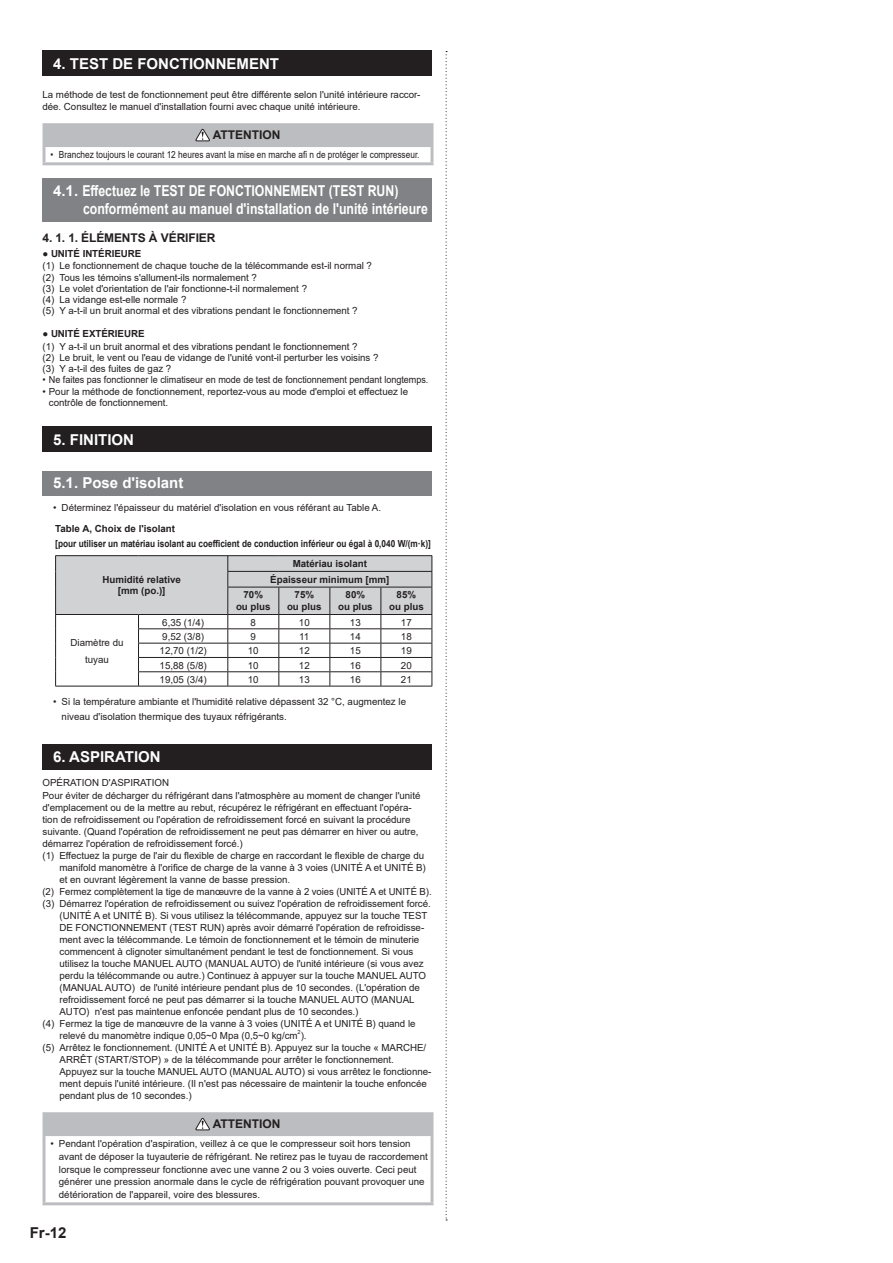
<style>
.page{position:relative;width:893px;height:1263px;background:#fff}
.page>*{position:absolute;margin:0;border:0;box-sizing:border-box;transform-origin:0 0}
.t1{font:700 15px/18px "Arial";color:#fff}
.t2{font:700 15px "Arial";color:#231f20}
.t3{font:700 12px "Arial";letter-spacing:-.01em;color:#231f20}
.t4{font:9.75px/11.2px "Arial";letter-spacing:-.005em;color:#231f20}
.t5{font:700 9.75px/11.7px "Arial";color:#231f20;text-align:center}
.t6{font:9.75px "Arial";letter-spacing:-.005em;color:#231f20;scale:.85 1}
.t7{font:9.75px "Arial";letter-spacing:-.005em;color:#231f20;scale:.93 1}
.t8{font:5.7px "Arial";color:#231f20}
</style>
<div class="page">
<svg style="left:446px;top:51px;width:1px;height:1169px"></svg>
<div style="left:43px;top:51px;width:389px;height:25px;background:#231f20"></div>
<div style="left:44px;top:125px;width:388px;height:21px;background:#bcbdc0"></div>
<hr style="left:43px;top:123px;width:390px;height:3px;background:#bcbdc0">
<hr style="left:43px;top:144px;width:390px;height:3px;background:#bcbdc0">
<svg style="left:43px;top:126px;width:2px;height:36px"></svg>
<svg style="left:431px;top:126px;width:2px;height:36px"></svg>
<hr style="left:43px;top:162px;width:390px;height:3px;background:#bcbdc0">
<svg style="left:196px;top:129px;width:14px;height:12px"></svg>
<div style="left:43px;top:179px;width:389px;height:43px;background:#808285"></div>
<div style="left:43px;top:427px;width:389px;height:25px;background:#231f20"></div>
<div style="left:43px;top:471px;width:389px;height:25px;background:#808285"></div>
<hr style="left:55px;top:555px;width:84px;height:1px;background:#231f20">
<hr style="left:139px;top:555px;width:140px;height:1px;background:#231f20">
<hr style="left:279px;top:555px;width:153px;height:1px;background:#231f20">
<svg style="left:55px;top:556px;width:378px;height:130px"></svg>
<hr style="left:55px;top:686px;width:377px;height:1px;background:#231f20">
<div style="left:43px;top:744px;width:389px;height:25px;background:#231f20"></div>
<div style="left:44px;top:1114px;width:388px;height:20px;background:#bcbdc0"></div>
<hr style="left:43px;top:1112px;width:390px;height:3px;background:#bcbdc0">
<svg style="left:43px;top:1115px;width:1px;height:18px"></svg>
<svg style="left:432px;top:1115px;width:1px;height:18px"></svg>
<hr style="left:43px;top:1133px;width:390px;height:3px;background:#bcbdc0">
<hr style="left:43px;top:1136px;width:2px;height:66px;background:#bcbdc0">
<hr style="left:431px;top:1136px;width:2px;height:66px;background:#bcbdc0">
<hr style="left:43px;top:1202px;width:390px;height:3px;background:#bcbdc0">
<svg style="left:196px;top:1117px;width:14px;height:14px"></svg>
<h1 class="t1" style="left:53px;top:55px;width:227px">4. TEST DE FONCTIONNEMENT</h1>
<p class="t4" style="left:42px;top:88px;width:380px;line-height:12px">La méthode de test de fonctionnement peut être différente selon l'unité intérieure raccor&shy;dée. Consultez le manuel d'installation fourni avec chaque unité intérieure.</p>
<p class="t3" style="left:213px;top:129px;width:69px">ATTENTION</p>
<p class="t6" style="left:50px;top:149px;width:436px">• Branchez toujours le courant 12 heures avant la mise en marche afi n de protéger le compresseur.</p>
<h1 class="t1" style="left:83px;top:182px;width:346px;text-indent:-30px">4.1. Effectuez le TEST DE FONCTIONNEMENT (TEST RUN) conformément au manuel d'installation de l'unité intérieure</h1>
<p class="t3" style="left:42px;top:231px;width:174px">4. 1. 1. ÉLÉMENTS À VÉRIFIER</p>
<p class="t5" style="left:42px;top:247px;width:100px">● UNITÉ INTÉRIEURE</p>
<p class="t4" style="left:42px;top:260px;width:331px">(1) Le fonctionnement de chaque touche de la télécommande est-il normal ? (2) Tous les témoins s'allument-ils normalement ?<br>(3) Le volet d'orientation de l'air fonctionne-t-il normalement ?<br>(4) La vidange est-elle normale ?<br>(5) Y a-t-il un bruit anormal et des vibrations pendant le fonctionnement ?</p>
<p class="t5" style="left:42px;top:328px;width:104px">● UNITÉ EXTÉRIEURE</p>
<p class="t4" style="left:42px;top:341px;width:338px">(1) Y a-t-il un bruit anormal et des vibrations pendant le fonctionnement ?<br>(2) Le bruit, le vent ou l'eau de vidange de l'unité vont-il perturber les voisins ? (3) Y a-t-il des fuites de gaz ?</p>
<p class="t7" style="left:42px;top:375px;width:416px">• Ne faites pas fonctionner le climatiseur en mode de test de fonctionnement pendant longtemps.</p>
<p class="t4" style="left:49px;top:386px;width:361px;text-indent:-6px">• Pour la méthode de fonctionnement, reportez-vous au mode d'emploi et effectuez le contrôle de fonctionnement.</p>
<h1 class="t1" style="left:53px;top:431px;width:82px">5. FINITION</h1>
<h1 class="t1" style="left:53px;top:474px;width:132px">5.1. Pose d'isolant</h1>
<p class="t4" style="left:53px;top:502px;width:329px">• Déterminez l'épaisseur du matériel d'isolation en vous référant au Table A.</p>
<p class="t5" style="left:55px;top:521px;width:377px;line-height:15px;text-align:left">Table A, Choix de l'isolant<br>[pour utiliser un matériau isolant au coefficient de conduction inférieur ou égal à 0,040 W/(m·k)]</p>
<p class="t5" style="left:102px;top:573px;width:80px">Humidité relative [mm (po.)]</p>
<p class="t5" style="left:270px;top:556px;width:121px;line-height:15.8px">Matériau isolant<br>Épaisseur minimum [mm]</p>
<p class="t5" style="left:236px;top:589px;width:36px">70%<br>ou plus</p>
<p class="t5" style="left:287px;top:589px;width:36px">75%<br>ou plus</p>
<p class="t5" style="left:338px;top:589px;width:36px">80%<br>ou plus</p>
<p class="t5" style="left:389px;top:589px;width:36px">85%<br>ou plus</p>
<p class="t4" style="left:162px;top:617px;width:43px">6,35 (1/4)</p>
<p class="t4" style="left:251px;top:617px;width:7px">8</p>
<p class="t4" style="left:299px;top:617px;width:12px">10</p>
<p class="t4" style="left:350px;top:617px;width:12px">13</p>
<p class="t4" style="left:401px;top:617px;width:12px">17</p>
<p class="t4" style="left:162px;top:631px;width:43px">9,52 (3/8)</p>
<p class="t4" style="left:251px;top:631px;width:7px">9</p>
<p class="t4" style="left:299px;top:631px;width:12px">11</p>
<p class="t4" style="left:350px;top:631px;width:12px">14</p>
<p class="t4" style="left:401px;top:631px;width:12px">18</p>
<p class="t4" style="left:160px;top:645px;width:49px">12,70 (1/2)</p>
<p class="t4" style="left:248px;top:645px;width:12px">10</p>
<p class="t4" style="left:299px;top:645px;width:12px">12</p>
<p class="t4" style="left:350px;top:645px;width:12px">15</p>
<p class="t4" style="left:401px;top:645px;width:12px">19</p>
<p class="t4" style="left:160px;top:660px;width:49px">15,88 (5/8)</p>
<p class="t4" style="left:248px;top:660px;width:12px">10</p>
<p class="t4" style="left:299px;top:660px;width:12px">12</p>
<p class="t4" style="left:350px;top:660px;width:12px">16</p>
<p class="t4" style="left:401px;top:660px;width:12px">20</p>
<p class="t4" style="left:160px;top:674px;width:49px">19,05 (3/4)</p>
<p class="t4" style="left:248px;top:674px;width:12px">10</p>
<p class="t4" style="left:299px;top:674px;width:12px">13</p>
<p class="t4" style="left:350px;top:674px;width:12px">16</p>
<p class="t4" style="left:401px;top:674px;width:12px">21</p>
<p class="t4" style="left:62px;top:694px;width:346px;line-height:14.7px;text-indent:-9px">• Si la température ambiante et l'humidité relative dépassent 32 °C, augmentez le niveau d'isolation thermique des tuyaux réfrigérants.</p>
<h1 class="t1" style="left:53px;top:748px;width:109px">6. ASPIRATION</h1>
<p class="t4" style="left:43px;top:777px;width:128px">OPÉRATION D'ASPIRATION</p>
<p class="t4" style="left:42px;top:790px;width:379px">Pour éviter de décharger du réfrigérant dans l'atmosphère au moment de changer l'unité</p>
<p class="t4" style="left:43px;top:802px;width:371px">d'emplacement ou de la mettre au rebut, récupérez le réfrigérant en effectuant l'opéra-</p>
<p class="t4" style="left:43px;top:814px;width:370px">tion de refroidissement ou l'opération de refroidissement forcé en suivant la procédure</p>
<p class="t4" style="left:43px;top:826px;width:377px">suivante. (Quand l'opération de refroidissement ne peut pas démarrer en hiver ou autre,</p>
<p class="t4" style="left:43px;top:838px;width:202px">démarrez l'opération de refroidissement forcé.)</p>
<p class="t4" style="left:42px;top:850px;width:383px">(1) Effectuez la purge de l'air du flexible de charge en raccordant le flexible de charge du</p>
<p class="t4" style="left:59px;top:862px;width:368px">manifold manomètre à l'orifice de charge de la vanne à 3 voies (UNITÉ A et UNITÉ B)</p>
<p class="t4" style="left:60px;top:874px;width:232px">et en ouvrant légèrement la vanne de basse pression.</p>
<p class="t4" style="left:42px;top:886px;width:391px">(2) Fermez complètement la tige de manœuvre de la vanne à 2 voies (UNITÉ A et UNITÉ B).</p>
<p class="t4" style="left:42px;top:898px;width:390px">(3) Démarrez l'opération de refroidissement ou suivez l'opération de refroidissement forcé.</p>
<p class="t4" style="left:59px;top:910px;width:369px">(UNITÉ A et UNITÉ B). Si vous utilisez la télécommande, appuyez sur la touche TEST</p>
<p class="t4" style="left:59px;top:922px;width:366px">DE FONCTIONNEMENT (TEST RUN) après avoir démarré l'opération de refroidisse-</p>
<p class="t4" style="left:59px;top:934px;width:361px">ment avec la télécommande. Le témoin de fonctionnement et le témoin de minuterie</p>
<p class="t4" style="left:60px;top:946px;width:355px">commencent à clignoter simultanément pendant le test de fonctionnement. Si vous</p>
<p class="t4" style="left:59px;top:958px;width:366px">utilisez la touche MANUEL AUTO (MANUAL AUTO) de l'unité intérieure (si vous avez</p>
<p class="t4" style="left:59px;top:970px;width:368px">perdu la télécommande ou autre.) Continuez à appuyer sur la touche MANUEL AUTO</p>
<p class="t4" style="left:59px;top:982px;width:362px">(MANUAL AUTO) de l'unité intérieure pendant plus de 10 secondes. (L'opération de</p>
<p class="t4" style="left:59px;top:994px;width:357px">refroidissement forcé ne peut pas démarrer si la touche MANUEL AUTO (MANUAL</p>
<p class="t4" style="left:60px;top:1006px;width:300px">AUTO) n'est pas maintenue enfoncée pendant plus de 10 secondes.)</p>
<p class="t4" style="left:42px;top:1018px;width:375px">(4) Fermez la tige de manœuvre de la vanne à 3 voies (UNITÉ A et UNITÉ B) quand le</p>
<p class="t4" style="left:59px;top:1030px;width:249px">relevé du manomètre indique 0,05~0 Mpa (0,5~0 kg/cm ).</p>
<p class="t4" style="left:70px;top:634px;width:55px;line-height:17.1px;text-align:center">Diamètre du tuyau</p>
<p class="t8" style="left:298px;top:1029px;width:5px">2</p>
<p class="t4" style="left:59px;top:1041px;width:373px;line-height:12px;text-indent:-17px">(5) Arrêtez le fonctionnement. (UNITÉ A et UNITÉ B). Appuyez sur la touche « MARCHE/ ARRÊT (START/STOP) » de la télécommande pour arrêter le fonctionnement.<br>Appuyez sur la touche MANUEL AUTO (MANUAL AUTO) si vous arrêtez le fonctionne&shy;ment depuis l'unité intérieure. (Il n'est pas nécessaire de maintenir la touche enfoncée pendant plus de 10 secondes.)</p>
<p class="t3" style="left:213px;top:1117px;width:69px">ATTENTION</p>
<p class="t4" style="left:59px;top:1137px;width:370px;line-height:12.8px;text-indent:-9px">• Pendant l'opération d'aspiration, veillez à ce que le compresseur soit hors tension avant de déposer la tuyauterie de réfrigérant. Ne retirez pas le tuyau de raccordement lorsque le compresseur fonctionne avec une vanne 2 ou 3 voies ouverte. Ceci peut générer une pression anormale dans le cycle de réfrigération pouvant provoquer une détérioration de l'appareil, voire des blessures.</p>
<h1 class="t2" style="left:30px;top:1224px;width:38px">Fr-12</h1>
</div>
